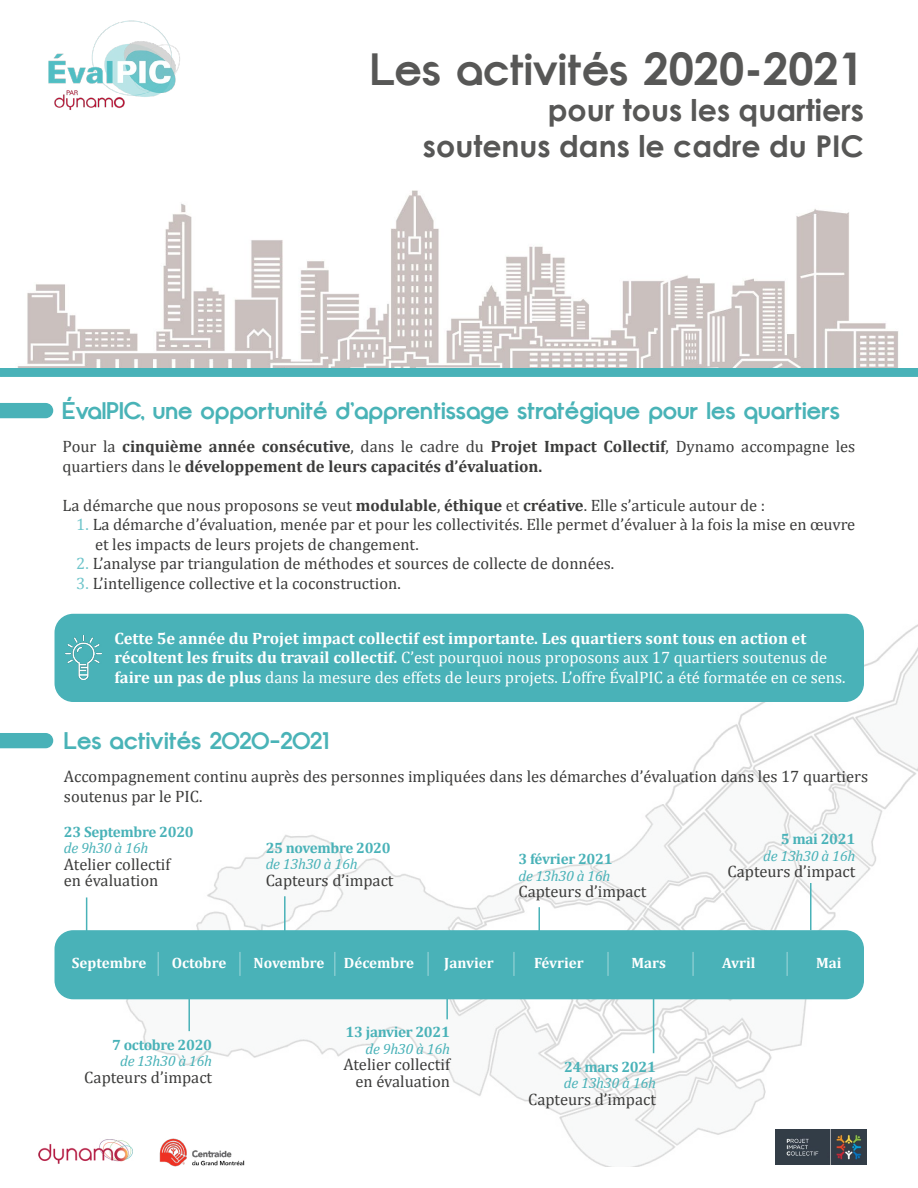
<style>
.page{position:relative;width:918px;height:1188px;background:#fff}
.page>*{position:absolute;margin:0;border:0;box-sizing:border-box;transform-origin:0 0}
.t1{font:700 45px "Opificio";color:#575756}
.t2{font:700 30px/36px "Century Gothic";color:#575756;text-align:right}
.t3{font:700 24px "Opificio";color:#49b3b7}
.t4{font:16.5px/19.5px "Cambria";color:#3c3c3b}
.t5{font:700 16.5px/19.5px "Cambria";color:#fff}
.t6{font:700 16.5px/19.5px "Cambria";color:#3c3c3b}
.t7{font:700 15px "Cambria";letter-spacing:-.02em;color:#49b2b8}
.t8{font:italic 15px "Cambria";letter-spacing:-.02em;color:#49b2b8}
.t9{font:700 15px "Cambria";color:#fff}
.s1{font-family:"Century Gothic"}
.s2{font-weight:400}
.s3{font-weight:700}
.s4{color:#6fc5cb}
</style>
<div class="page">
<svg style="left:0;top:367px;width:918px;height:10px;background:#57b5ba"></svg>
<img style="left:118px;top:613px;width:800px;height:554px">
<img style="left:17px;top:190px;width:882px;height:177px">
<img style="left:159px;top:1126px;width:85px;height:41px">
<img style="left:775px;top:1129px;width:92px;height:36px">
<img style="left:38px;top:1126px;width:107px;height:41px">
<div style="left:55px;top:615px;width:808px;height:86px;background:#49b2b8;border-radius:18px"></div>
<div style="left:55px;top:614px;width:809px;height:88px;border:2px solid #49b2b8;border-radius:18px"></div>
<img style="left:65px;top:635px;width:37px;height:44px">
<div style="left:55px;top:931px;width:808px;height:68px;background:#49b2b8;border-radius:18px"></div>
<div style="left:55px;top:930px;width:809px;height:69px;border:2px solid #49b2b8;border-radius:18px"></div>
<hr style="left:86px;top:897px;width:1px;height:45px;background:#49b2b8">
<hr style="left:446px;top:985px;width:2px;height:34px;background:#49b2b8">
<hr style="left:188px;top:985px;width:2px;height:46px;background:#49b2b8">
<hr style="left:538px;top:907px;width:2px;height:34px;background:#49b2b8">
<hr style="left:284px;top:896px;width:2px;height:53px;background:#49b2b8">
<hr style="left:653px;top:994px;width:1px;height:59px;background:#49b2b8">
<hr style="left:810px;top:883px;width:2px;height:47px;background:#49b2b8">
<svg style="left:158px;top:952px;width:1px;height:24px"></svg>
<hr style="left:239px;top:952px;width:2px;height:24px;background:#fff">
<hr style="left:334px;top:952px;width:2px;height:24px;background:#fff">
<hr style="left:427px;top:952px;width:2px;height:24px;background:#fff">
<hr style="left:513px;top:952px;width:2px;height:24px;background:#fff">
<hr style="left:607px;top:952px;width:2px;height:24px;background:#fff">
<hr style="left:692px;top:952px;width:2px;height:24px;background:#fff">
<hr style="left:786px;top:952px;width:2px;height:24px;background:#fff">
<svg style="left:0;top:733px;width:53px;height:15px"></svg>
<svg style="left:0;top:403px;width:53px;height:15px"></svg>
<img style="left:48px;top:20px;width:132px;height:90px">
<h1 class="t1" style="left:370px;top:42px;width:495px">Les activités <span class="s1">2020-2021</span></h1>
<h2 class="t2" style="left:423px;top:90px;width:443px">pour tous les quartiers soutenus dans le cadre du PIC</h2>
<h3 class="t3" style="left:63px;top:396px;width:779px">ÉvalPIC, une opportunité d’apprentissage stratégique pour les quartiers</h3>
<p class="t6" style="left:63px;top:436px;width:794px"><span class="s2">Pour la</span> cinquième année consécutive<span class="s2">, dans le cadre du</span> Projet Impact Collectif<span class="s2">, Dynamo accompagne les quartiers dans le</span> développement de leurs capacités d’évaluation.</p>
<p class="t4" style="left:63px;top:495px;width:704px">La démarche que nous proposons se veut <span class="s3">modulable</span>, <span class="s3">éthique</span> et <span class="s3">créative</span>. Elle s’articule autour de :</p>
<p class="t4" style="left:95px;top:515px;width:762px;text-indent:-19px"><span class="s4">1.</span> La démarche d’évaluation, menée par et pour les collectivités. Elle permet d’évaluer à la fois la mise en œuvre et les impacts de leurs projets de changement.</p>
<p class="t4" style="left:76px;top:554px;width:540px"><span class="s4">2.</span> L’analyse par triangulation de méthodes et sources de collecte de données.</p>
<p class="t4" style="left:76px;top:573px;width:326px"><span class="s4">3.</span> L’intelligence collective et la coconstruction.</p>
<p class="t5" style="left:114px;top:628px;width:733px">Cette 5e année du Projet impact collectif est importante. Les quartiers sont tous en action et récoltent les fruits du travail collectif. <span class="s2">C’est pourquoi nous proposons aux 17 quartiers soutenus de </span>faire un pas de plus <span class="s2">dans la mesure des effets de leurs projets. L’offre ÉvalPIC a été formatée en ce sens.</span></p>
<h3 class="t3" style="left:64px;top:726px;width:266px">Les activités 2020-2021</h3>
<p class="t4" style="left:64px;top:767px;width:806px">Accompagnement continu auprès des personnes impliquées dans les démarches d’évaluation dans les 17 quartiers soutenus par le PIC.</p>
<p class="t7" style="left:64px;top:821px;width:131px">23 Septembre 2020</p>
<p class="t8" style="left:64px;top:839px;width:86px">de 9h30 à 16h</p>
<p class="t4" style="left:64px;top:856px;width:108px;line-height:16.5px">Atelier collectif en évaluation</p>
<p class="t7" style="left:266px;top:837px;width:127px">25 novembre 2020</p>
<p class="t8" style="left:266px;top:855px;width:94px">de 13h30 à 16h</p>
<p class="t4" style="left:266px;top:870px;width:129px">Capteurs d’impact</p>
<p class="t7" style="left:518px;top:849px;width:96px">3 février 2021</p>
<p class="t8" style="left:518px;top:867px;width:94px">de 13h30 à 16h</p>
<p class="t4" style="left:518px;top:882px;width:129px">Capteurs d’impact</p>
<p class="t7" style="left:781px;top:829px;width:76px">5 mai 2021</p>
<p class="t8" style="left:763px;top:847px;width:94px">de 13h30 à 16h</p>
<p class="t4" style="left:727px;top:862px;width:129px">Capteurs d’impact</p>
<p class="t9" style="left:72px;top:953px;width:76px">Septembre</p>
<p class="t9" style="left:172px;top:953px;width:56px">Octobre</p>
<p class="t9" style="left:254px;top:953px;width:72px">Novembre</p>
<p class="t9" style="left:344px;top:953px;width:72px">Décembre</p>
<p class="t9" style="left:444px;top:953px;width:51px">Janvier</p>
<p class="t9" style="left:534px;top:953px;width:51px">Février</p>
<p class="t9" style="left:632px;top:953px;width:36px">Mars</p>
<p class="t9" style="left:722px;top:953px;width:35px">Avril</p>
<p class="t9" style="left:816px;top:953px;width:27px">Mai</p>
<p class="t7" style="left:112px;top:1034px;width:102px">7 octobre 2020</p>
<p class="t8" style="left:120px;top:1052px;width:94px">de 13h30 à 16h</p>
<p class="t4" style="left:84px;top:1068px;width:129px">Capteurs d’impact</p>
<p class="t7" style="left:346px;top:1022px;width:106px">13 janvier 2021</p>
<p class="t8" style="left:366px;top:1039px;width:86px">de 9h30 à 16h</p>
<p class="t4" style="left:343px;top:1056px;width:108px;line-height:16.5px;text-align:right">Atelier collectif en évaluation</p>
<p class="t7" style="left:564px;top:1056px;width:93px">24 mars 2021</p>
<p class="t8" style="left:564px;top:1074px;width:94px">de 13h30 à 16h</p>
<p class="t4" style="left:528px;top:1089px;width:129px">Capteurs d’impact</p>
</div>
